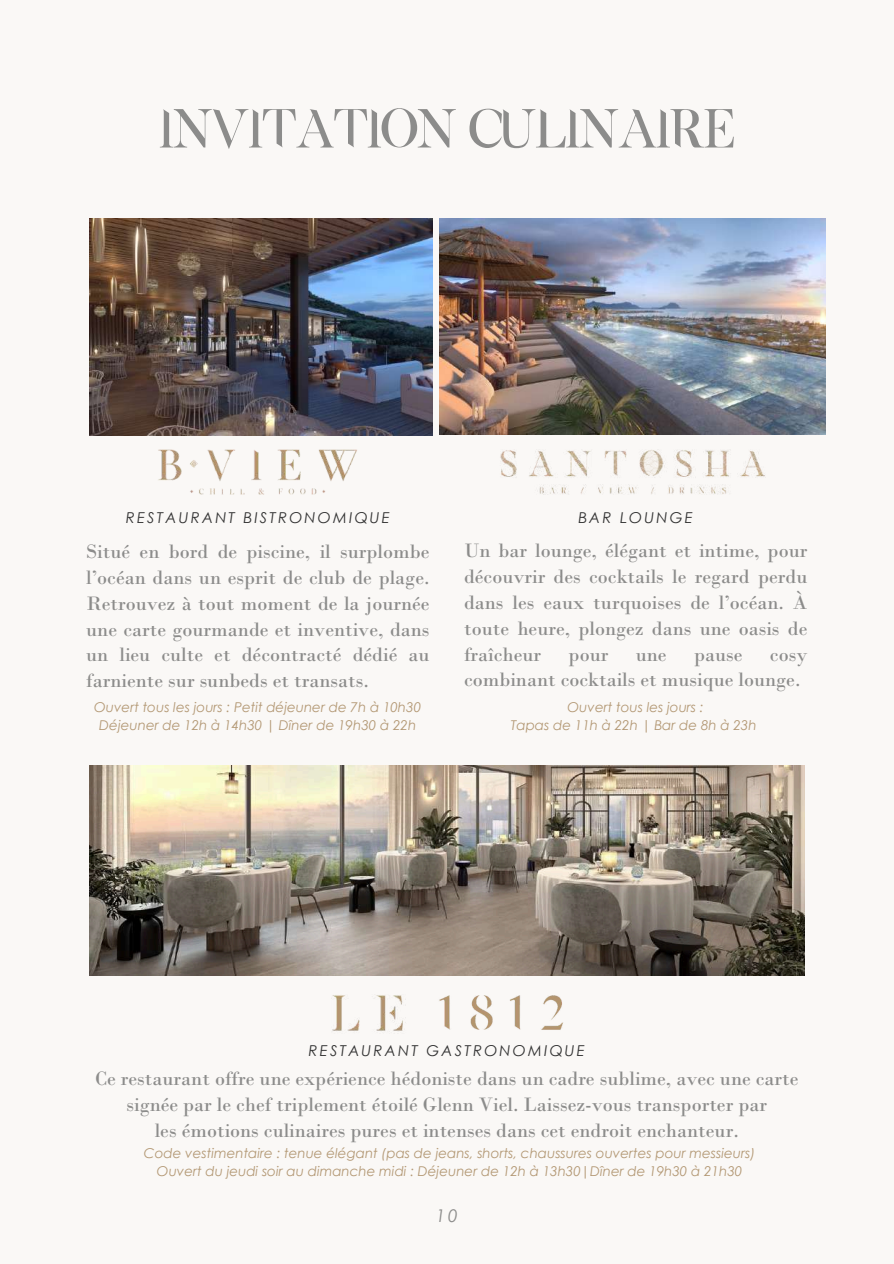
<style>
.page{position:relative;width:894px;height:1264px;background:#fff}
.page>*{position:absolute;margin:0;border:0;box-sizing:border-box;transform-origin:0 0}
.t1{font:52.5px "Exodus Demo Sa";letter-spacing:-.05em;color:#8c8c8b}
.t2{font:20.4px/25.8px "Bodoni MT Std";color:#8c8c8b;text-align:justify}
.t3{font:italic 17.55px "Century Gothic";color:#8c8c8b}
.t4{font:italic 15px "Century Gothic";letter-spacing:.145em;color:#333}
.t5{font:italic 13.5px/18px "Century Gothic";color:#b39874;text-align:center}
</style>
<div class="page">
<div style="left:0;top:0;width:893px;height:1263px;background:#faf8f6"></div>
<img style="left:439px;top:218px;width:386px;height:216px">
<img style="left:500px;top:450px;width:265px;height:44px">
<img style="left:89px;top:766px;width:715px;height:209px">
<img style="left:158px;top:449px;width:199px;height:45px">
<img style="left:89px;top:218px;width:343px;height:217px">
<img style="left:439px;top:995px;width:124px;height:35px">
<img style="left:332px;top:995px;width:71px;height:36px">
<h1 class="t1" style="left:158px;top:94px;width:578px">INVITATION CULINAIRE</h1>
<p class="t4" style="left:126px;top:508px;width:265px">RESTAURANT BISTRONOMIQUE</p>
<p class="t2" style="left:86px;top:541px;width:345px">Situé en bord de piscine, il surplombe l’océan dans un esprit de club de plage.<br>Retrouvez à tout moment de la journée une carte gourmande et inventive, dans un lieu culte et décontracté dédié au farniente sur sunbeds et transats.</p>
<p class="t4" style="left:578px;top:508px;width:116px">BAR LOUNGE</p>
<p class="t2" style="left:464px;top:540px;width:345px">Un bar lounge, élégant et intime, pour découvrir des cocktails le regard perdu dans les eaux turquoises de l’océan. À toute heure, plongez dans une oasis de fraîcheur</p>
<p class="t2" style="left:464px;top:644px;width:345px;text-indent:306px">cosy combinant cocktails et musique lounge.</p>
<p class="t2" style="left:568px;top:644px;width:41px">pour</p>
<p class="t2" style="left:635px;top:644px;width:32px">une</p>
<p class="t2" style="left:693px;top:644px;width:50px">pause</p>
<p class="t5" style="left:94px;top:697px;width:328px">Ouvert tous les jours : Petit déjeuner de 7h à 10h30<br>Déjeuner de 12h à 14h30 | Dîner de 19h30 à 22h</p>
<p class="t5" style="left:510px;top:697px;width:247px">Ouvert tous les jours :<br>Tapas de 11h à 22h | Bar de 8h à 23h</p>
<p class="t4" style="left:308px;top:1040px;width:278px">RESTAURANT GASTRONOMIQUE</p>
<p class="t2" style="left:95px;top:1068px;width:705px;text-align:center">Ce restaurant offre une expérience hédoniste dans un cadre sublime, avec une carte signée par le chef triplement étoilé Glenn Viel. Laissez-vous transporter par<br>les émotions culinaires pures et intenses dans cet endroit enchanteur.</p>
<p class="t5" style="left:144px;top:1144px;width:613px">Code vestimentaire : tenue élégant (pas de jeans, shorts, chaussures ouvertes pour messieurs)<br>Ouvert du jeudi soir au dimanche midi : Déjeuner de 12h à 13h30|Dîner de 19h30 à 21h30</p>
<p class="t3" style="left:436px;top:1204px;width:23px">10</p>
</div>
